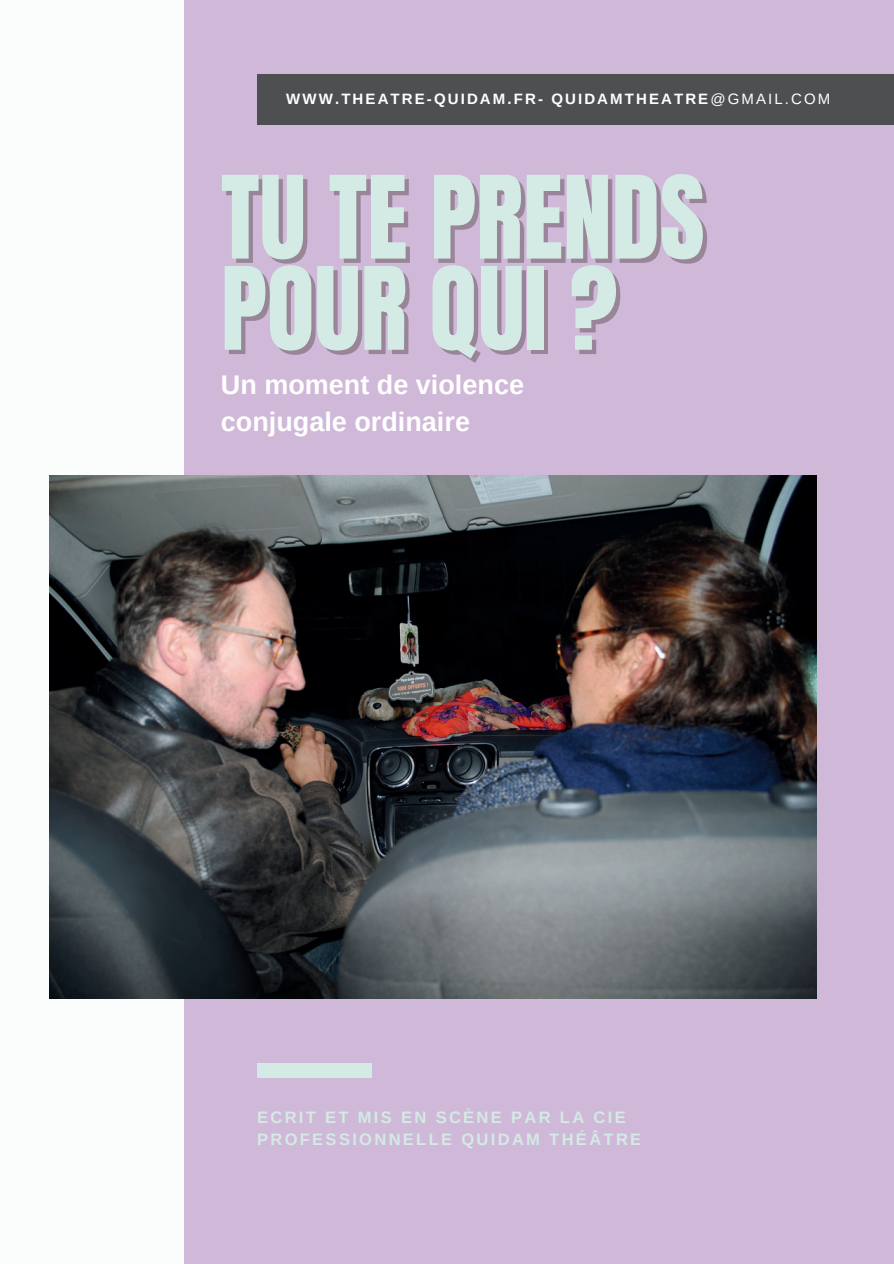
<style>
.page{position:relative;width:894px;height:1264px;background:#fff}
.page>*{position:absolute;margin:0;border:0;box-sizing:border-box;transform-origin:0 0}
.t1{font:97.5px/91.2px "Anton";color:rgb(70 60 57/.4)}
.t2{font:700 27px/37.2px "Arimo";color:#fff}
.t3{font:700 16.5px/22.5px "Arimo";letter-spacing:.14em;color:#d3ebe4}
.t4{font:700 15px "Arimo";letter-spacing:.14em;color:#fff}
.s1{font-weight:400}
</style>
<div class="page">
<div style="left:0;top:0;width:893px;height:1263px;background:#cfb8d8"></div>
<div style="left:0;top:0;width:183px;height:1263px;background:#fbfcfc"></div>
<img style="left:49px;top:475px;width:767px;height:523px">
<div style="left:257px;top:1063px;width:114px;height:14px;background:#d3ebe4"></div>
<div style="left:257px;top:74px;width:636px;height:51px;background:#4d4f51"></div>
<p class="t4" style="left:286px;top:88px;width:545px">WWW.THEATRE-QUIDAM.FR- QUIDAMTHEATRE<span class="s1">@GMAIL.COM</span></p>
<h1 class="t1" style="left:225px;top:184px;width:485px">TU TE PRENDS<br>POUR QUI ?</h1>
<h2 class="t2" style="left:221px;top:366px;width:304px">Un moment de violence conjugale ordinaire</h2>
<p class="t3" style="left:257px;top:1106px;width:385px">ECRIT ET MIS EN SCÈNE PAR LA CIE<br>PROFESSIONNELLE QUIDAM THÉÂTRE</p>
</div>
